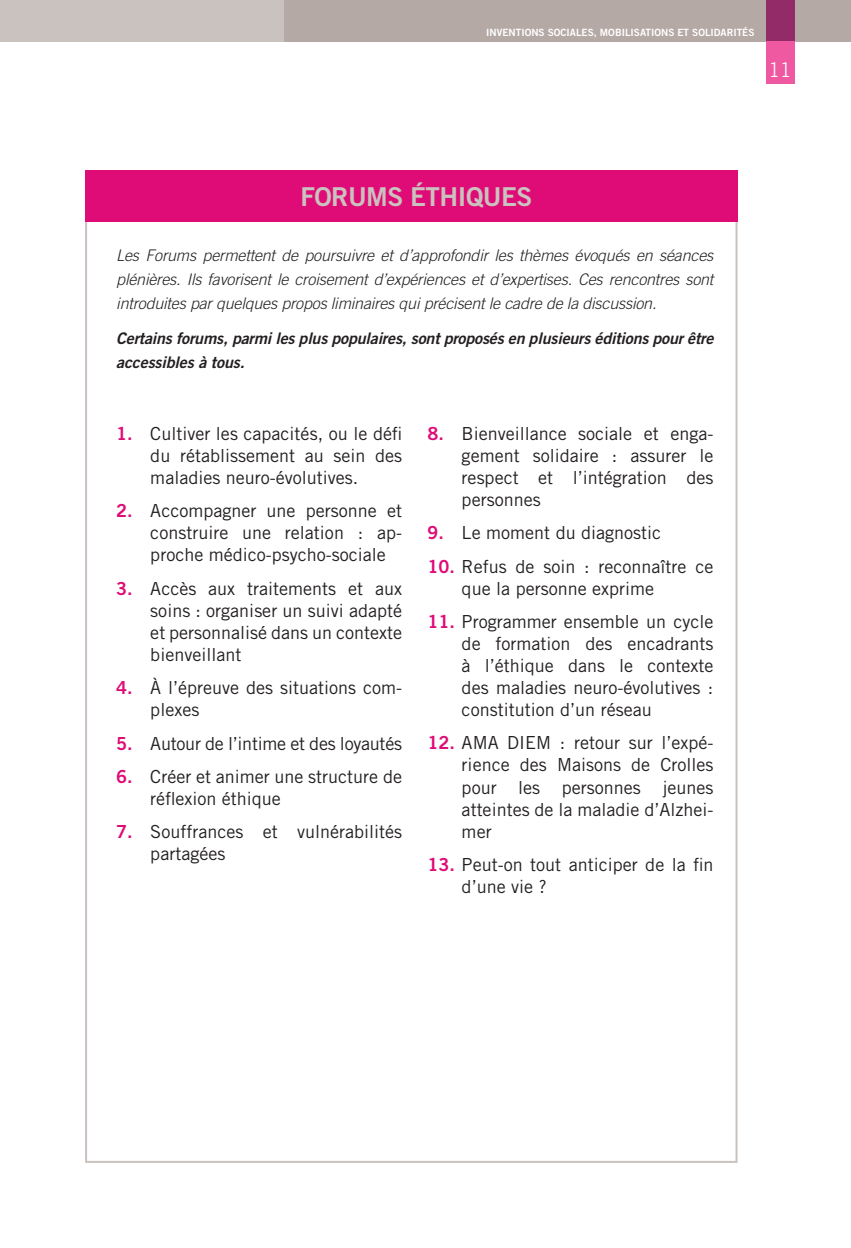
<style>
.page{position:relative;width:851px;height:1248px;background:#fff}
.page>*{position:absolute;margin:0;border:0;box-sizing:border-box;transform-origin:0 0}
.t1{font:26px "Trade Gothic Bold Two";letter-spacing:-.02em;color:#cac2bf}
.t2{font:300 20px "Trade Gothic";color:#fff}
.t3{font:18px/22px "Trade Gothic";color:#231f20;text-align:justify}
.t4{font:italic 300 16px/24px "Trade Gothic";letter-spacing:-.01em;color:#231f20;text-align:justify}
.t5{font:italic 16px/24px "Trade Gothic Bold Two";letter-spacing:-.01em;color:#231f20}
.t6{font:10px "Trade Gothic Bold Two";color:#fff}
.s1{font-family:"Trade Gothic Bold Two";color:#df0c77}
</style>
<div class="page">
<div style="left:0;top:0;width:539px;height:42px;background:#cac2bf"></div>
<div style="left:283px;top:0;width:567px;height:42px;background:#b5a9a5"></div>
<div style="left:765px;top:0;width:29px;height:42px;background:#932b69"></div>
<div style="left:765px;top:42px;width:29px;height:42px;background:#ef59a1"></div>
<div style="left:85px;top:170px;width:652px;height:51px;background:#df0c77"></div>
<p class="t6" style="left:486px;top:26px;width:270px">INVENTIONS SOCIALES, MOBILISATIONS ET SOLIDARITÉS</p>
<p class="t2" style="left:768px;top:58px;width:24px">11</p>
<h1 class="t1" style="left:300px;top:180px;width:233px">FORUMS ÉTHIQUES</h1>
<p class="t4" style="left:116px;top:243px;width:598px">Les Forums permettent de poursuivre et d’approfondir les thèmes évoqués en séances plénières. Ils favorisent le croisement d’expériences et d’expertises. Ces rencontres sont introduites par quelques propos liminaires qui précisent le cadre de la discussion.</p>
<p class="t5" style="left:116px;top:326px;width:598px">Certains forums, parmi les plus populaires, sont proposés en plusieurs éditions pour être accessibles à tous.</p>
<p class="t3" style="left:150px;top:422px;width:253px;text-indent:-34px"><span class="s1">1.</span> Cultiver les capacités, ou le défi du rétablissement au sein des maladies neuro-évolutives.</p>
<p class="t3" style="left:150px;top:499px;width:253px;text-indent:-34px"><span class="s1">2.</span> Accompagner une personne et construire une relation : ap&shy;proche médico-psycho-sociale</p>
<p class="t3" style="left:150px;top:577px;width:253px;text-indent:-34px"><span class="s1">3.</span> Accès aux traitements et aux soins : organiser un suivi adapté et personnalisé dans un contexte bienveillant</p>
<p class="t3" style="left:150px;top:676px;width:253px;text-indent:-34px"><span class="s1">4.</span> À l’épreuve des situations com&shy;plexes</p>
<p class="t3" style="left:116px;top:731px;width:287px"><span class="s1">5.</span> Autour de l’intime et des loyautés</p>
<p class="t3" style="left:150px;top:765px;width:253px;text-indent:-34px"><span class="s1">6.</span> Créer et animer une structure de réflexion éthique</p>
<p class="t3" style="left:150px;top:820px;width:253px;text-indent:-34px"><span class="s1">7.</span> Souffrances et vulnérabilités partagées</p>
<p class="t3" style="left:461px;top:422px;width:253px;text-indent:-34px"><span class="s1">8.</span> Bienveillance sociale et enga&shy;gement solidaire : assurer le respect et l’intégration des personnes</p>
<p class="t3" style="left:427px;top:521px;width:235px"><span class="s1">9.</span> Le moment du diagnostic</p>
<p class="t3" style="left:461px;top:555px;width:253px;text-indent:-34px"><span class="s1">10.</span> Refus de soin : reconnaître ce que la personne exprime</p>
<p class="t3" style="left:461px;top:610px;width:253px;text-indent:-34px"><span class="s1">11.</span> Programmer ensemble un cycle de formation des encadrants à l’éthique dans le contexte des maladies neuro-évolutives : constitution d’un réseau</p>
<p class="t3" style="left:461px;top:731px;width:253px;text-indent:-34px"><span class="s1">12.</span> AMA DIEM : retour sur l’expé&shy;rience des Maisons de Crolles pour les personnes jeunes atteintes de la maladie d’Alzhei&shy;mer</p>
<p class="t3" style="left:461px;top:853px;width:253px;text-indent:-34px"><span class="s1">13.</span> Peut-on tout anticiper de la fin d’une vie ?</p>
</div>
